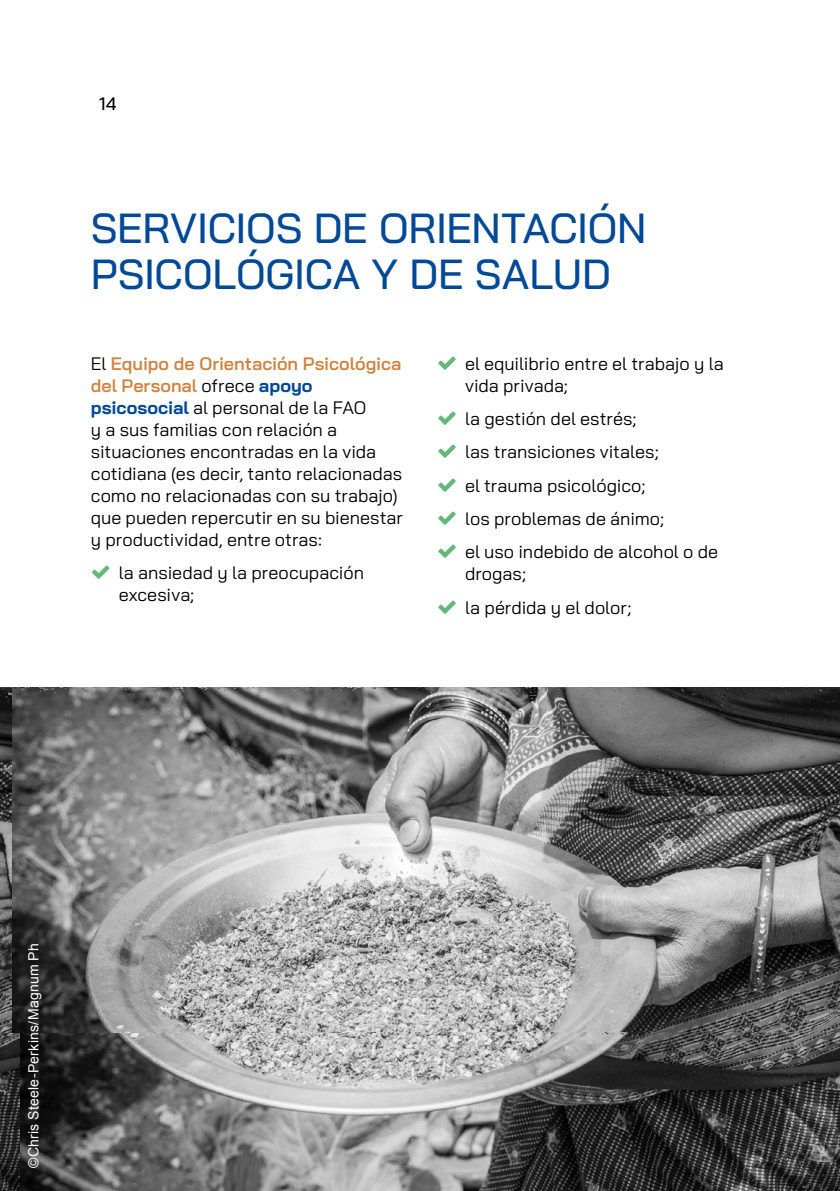
<style>
.page{position:relative;width:840px;height:1191px;background:#fff}
.page>*{position:absolute;margin:0;border:0;box-sizing:border-box;transform-origin:0 0}
.t1{font:500 42px/46px "Bai Jamjuree";letter-spacing:-.01em;color:#014997}
.t2{font:18px/22px "Bai Jamjuree";color:#000}
.t3{font:500 18px "Bai Jamjuree";color:#000}
.t4{font:14px "Arial";letter-spacing:.015em;color:#fff}
.s1{font-weight:600;color:#d08240}
.s2{font-weight:700;color:#014997}
</style>
<div class="page">
<img style="left:0;top:687px;width:839px;height:504px">
<p class="t3" style="left:99px;top:93px;width:19px">14</p>
<h1 class="t1" style="left:91px;top:206px;width:557px">SERVICIOS DE ORIENTACIÓN<br>PSICOLÓGICA Y DE SALUD</h1>
<p class="t2" style="left:91px;top:352px;width:313px">El <span class="s1">Equipo de Orientación Psicológica del Personal</span> ofrece <span class="s2">apoyo psicosocial</span> al personal de la FAO<br>y a sus familias con relación a situaciones encontradas en la vida cotidiana (es decir, tanto relacionadas como no relacionadas con su trabajo) que pueden repercutir en su bienestar y productividad, entre otras:</p>
<p class="t2" style="left:119px;top:561px;width:246px">la ansiedad y la preocupación excesiva;</p>
<p class="t2" style="left:465px;top:352px;width:260px">el equilibrio entre el trabajo y la vida privada;</p>
<p class="t2" style="left:465px;top:402px;width:254px;line-height:33.4px">la gestión del estrés;<br>las transiciones vitales;<br>el trauma psicológico;<br>los problemas de ánimo;<br>el uso indebido de alcohol o de</p>
<p class="t2" style="left:465px;top:557px;width:168px;line-height:33.4px">drogas;<br>la pérdida y el dolor;</p>
<p class="t4" style="left:24px;top:1168px;width:226px;rotate:-90deg">©Chris Steele-Perkins/Magnum Ph</p>
</div>
